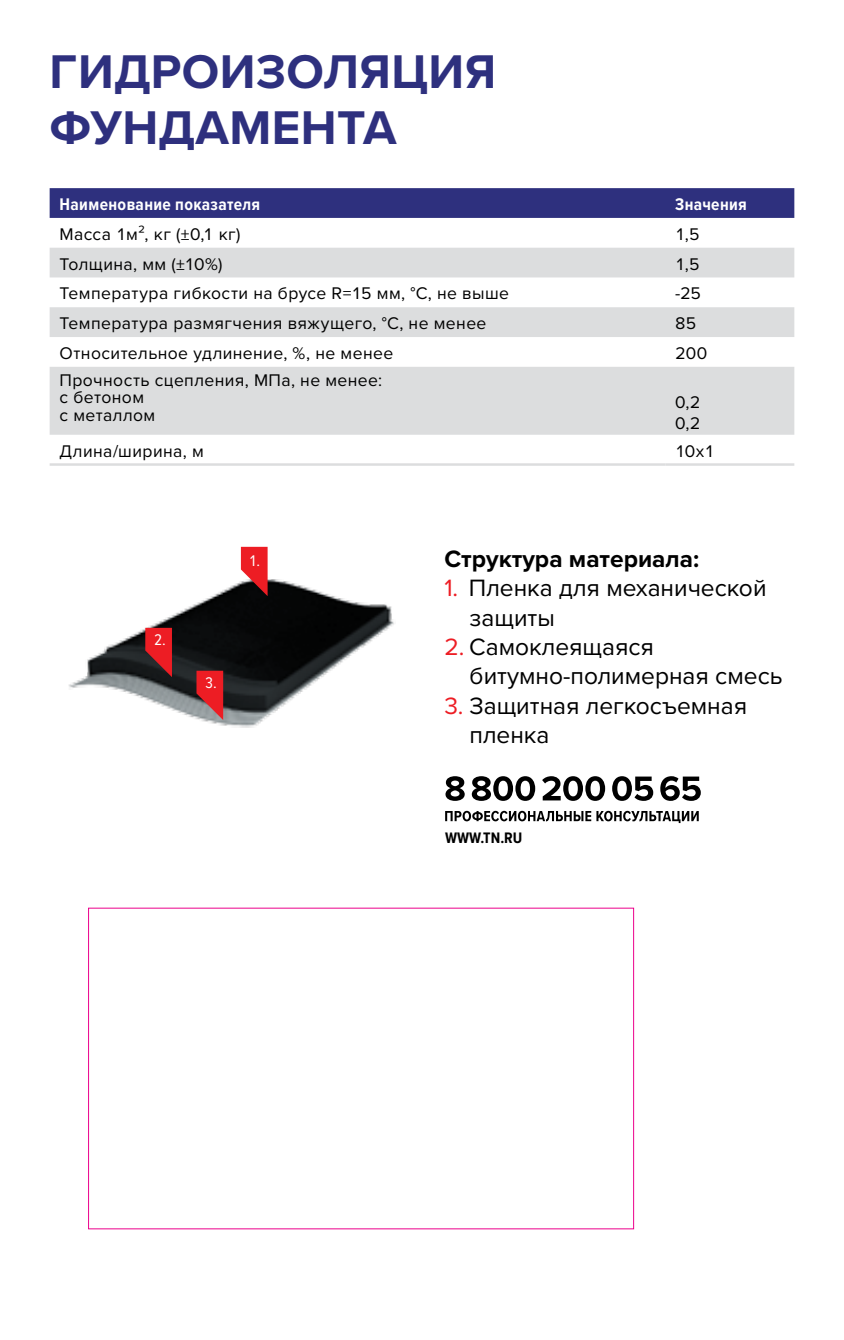
<style>
.page{position:relative;width:844px;height:1340px;background:#fff}
.page>*{position:absolute;margin:0;border:0;box-sizing:border-box;transform-origin:0 0}
.t1{font:700 49px/56px "Proxima Nova";letter-spacing:.01em;color:#2e307e}
.t2{font:24.5px/29.4px "Proxima Nova";color:#000}
.t3{font:700 24.5px "Proxima Nova";color:#000}
.t4{font:17.5px/17.5px "Proxima Nova";letter-spacing:.025em;color:#000}
.t5{font:700 17.5px "Proxima Nova Cond";letter-spacing:.02em;color:#fff}
.t6{font:16.1px "Proxima Nova Cond";color:#fff}
.t7{font:700 15.75px "Proxima Nova Cond";color:#000}
.s1{color:#ed1d24}
</style>
<div class="page">
<img style="left:68px;top:546px;width:326px;height:182px">
<div style="left:50px;top:188px;width:744px;height:30px;background:#2e307e"></div>
<svg style="left:50px;top:248px;width:744px;height:187px;fill:#dcddde"></svg>
<hr style="left:50px;top:463px;width:615px;height:3px;background:#dcddde">
<hr style="left:665px;top:463px;width:129px;height:3px;background:#dcddde">
<svg style="left:241px;top:547px;width:26px;height:49px"></svg>
<svg style="left:145px;top:628px;width:27px;height:49px"></svg>
<svg style="left:196px;top:670px;width:27px;height:50px"></svg>
<svg style="left:445px;top:776px;width:19px;height:25px"></svg>
<svg style="left:471px;top:776px;width:64px;height:25px"></svg>
<svg style="left:542px;top:776px;width:63px;height:25px"></svg>
<svg style="left:612px;top:776px;width:41px;height:25px"></svg>
<svg style="left:660px;top:776px;width:40px;height:25px"></svg>
<svg style="left:445px;top:810px;width:253px;height:13px"></svg>
<h1 class="t1" style="left:50px;top:46px;width:448px">ГИДРОИЗОЛЯЦИЯ<br>ФУНДАМЕНТА</h1>
<p class="t5" style="left:60px;top:194px;width:202px">Наименование показателя</p>
<p class="t5" style="left:675px;top:194px;width:73px">Значения</p>
<p class="t4" style="left:60px;top:225px;width:182px">Масса 1м², кг (±0,1 кг)</p>
<p class="t4" style="left:675px;top:225px;width:26px">1,5</p>
<p class="t4" style="left:60px;top:255px;width:164px">Толщина, мм (±10%)</p>
<p class="t4" style="left:675px;top:255px;width:26px">1,5</p>
<p class="t4" style="left:60px;top:285px;width:451px">Температура гибкости на брусе R=15 мм, °С, не выше</p>
<p class="t4" style="left:675px;top:285px;width:27px">-25</p>
<p class="t4" style="left:60px;top:315px;width:428px">Температура размягчения вяжущего, °С, не менее</p>
<p class="t4" style="left:675px;top:315px;width:23px">85</p>
<p class="t4" style="left:60px;top:344px;width:335px">Относительное удлинение, %, не менее</p>
<p class="t4" style="left:675px;top:344px;width:34px">200</p>
<p class="t4" style="left:60px;top:371px;width:324px">Прочность сцепления, МПа, не менее: с бетоном<br>с металлом</p>
<p class="t4" style="left:675px;top:392px;width:27px;line-height:21px">0,2<br>0,2</p>
<p class="t4" style="left:60px;top:442px;width:146px">Длина/ширина, м</p>
<p class="t4" style="left:675px;top:442px;width:41px">10х1</p>
<p class="t6" style="left:154px;top:630px;width:13px">2.</p>
<p class="t6" style="left:249px;top:550px;width:13px">1.</p>
<p class="t6" style="left:205px;top:673px;width:13px">3.</p>
<h2 class="t3" style="left:444px;top:544px;width:256px">Структура материала:</h2>
<h2 class="t2" style="left:469px;top:574px;width:298px;text-indent:-25px"><span class="s1">1.</span> Пленка для механической защиты</h2>
<h2 class="t2" style="left:469px;top:632px;width:314px;text-indent:-25px"><span class="s1">2.</span> Самоклеящаяся битумно-полимерная смесь</h2>
<h2 class="t2" style="left:469px;top:691px;width:279px;text-indent:-25px"><span class="s1">3.</span> Защитная легкосъемная пленка</h2>
<p class="t7" style="left:445px;top:828px;width:79px">WWW.TN.RU</p>
</div>
